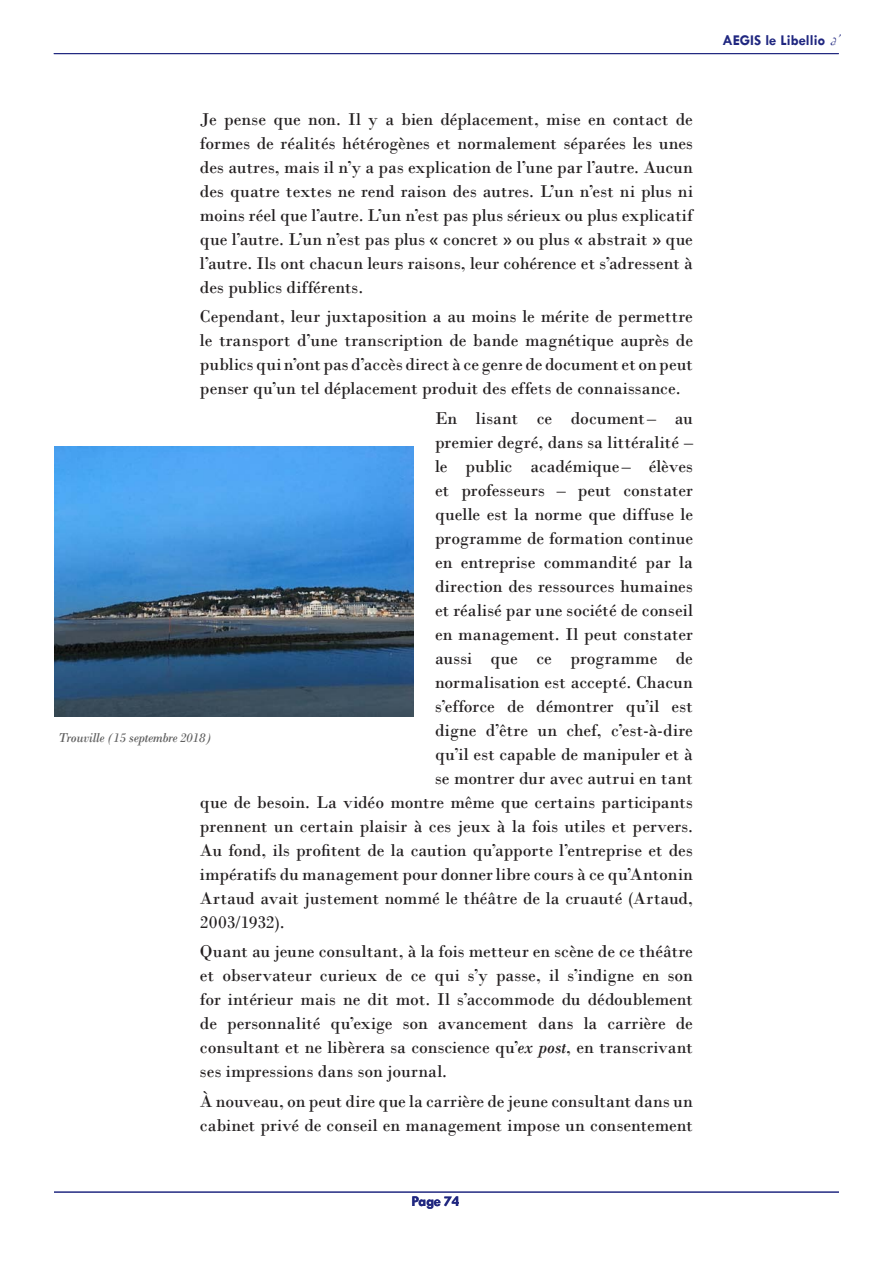
<style>
.page{position:relative;width:893px;height:1263px;background:#fff}
.page>*{position:absolute;margin:0;border:0;box-sizing:border-box;transform-origin:0 0}
.Article_-_Texte{font:18px/24px "Bodoni";color:#231f20;text-align:justify}
.t1{font:700 15px "Tw Cen";color:#202780}
.Article_-_Légendes_p{font:italic 13.5px "Bodoni";letter-spacing:-.025em;color:#5f5f5f}
.s1{font-style:italic}
.s2{font-family:"French Script";font-weight:400;font-style:italic;font-size:16.5px}
</style>
<div class="page">
<hr style="left:54px;top:1192px;width:785px;height:1px;background:#202780">
<hr style="left:54px;top:53px;width:785px;height:1px;background:#202780">
<img style="left:54px;top:447px;width:359px;height:269px">
<p class="Article_-_Texte" style="left:200px;top:107px;width:495px">Je pense que non. Il y a bien déplacement, mise en contact de formes de réalités hétérogènes et normalement séparées les unes des autres, mais il n’y a pas explication de l’une par l’autre. Aucun des quatre textes ne rend raison des autres. L’un n’est ni plus ni moins réel que l’autre. L’un n’est pas plus sérieux ou plus explicatif que l’autre. L’un n’est pas plus « concret » ou plus « abstrait » que l’autre. Ils ont chacun leurs raisons, leur cohérence et s’adressent à des publics différents.</p>
<p class="Article_-_Texte" style="left:200px;top:304px;width:495px">Cependant, leur juxtaposition a au moins le mérite de permettre le transport d’une transcription de bande magnétique auprès de publics qui n’ont pas d’accès direct à ce genre de document et on peut penser qu’un tel déplacement produit des effets de connaissance.</p>
<p class="Article_-_Texte" style="left:435px;top:406px;width:259px">En lisant ce document – au</p>
<p class="Article_-_Texte" style="left:435px;top:430px;width:259px">premier degré, dans sa littéralité –</p>
<p class="Article_-_Texte" style="left:435px;top:454px;width:259px">le public académique– élèves</p>
<p class="Article_-_Texte" style="left:435px;top:478px;width:259px">et professeurs – peut constater</p>
<p class="Article_-_Texte" style="left:435px;top:502px;width:259px">quelle est la norme que diffuse le</p>
<p class="Article_-_Texte" style="left:435px;top:526px;width:259px">programme de formation continue</p>
<p class="Article_-_Texte" style="left:435px;top:550px;width:259px">en entreprise commandité par la</p>
<p class="Article_-_Texte" style="left:435px;top:574px;width:259px">direction des ressources humaines</p>
<p class="Article_-_Texte" style="left:435px;top:598px;width:259px">et réalisé par une société de conseil</p>
<p class="Article_-_Texte" style="left:435px;top:622px;width:259px">en management. Il peut constater</p>
<p class="Article_-_Texte" style="left:435px;top:646px;width:259px">aussi que ce programme de</p>
<p class="Article_-_Texte" style="left:435px;top:670px;width:259px">normalisation est accepté. Chacun</p>
<p class="Article_-_Texte" style="left:435px;top:694px;width:259px">s’efforce de démontrer qu’il est</p>
<p class="Article_-_Texte" style="left:435px;top:718px;width:259px">digne d’être un chef, c’est-à-dire</p>
<p class="Article_-_Texte" style="left:435px;top:742px;width:259px">qu’il est capable de manipuler et à</p>
<p class="Article_-_Texte" style="left:435px;top:766px;width:259px">se montrer dur avec autrui en tant</p>
<p class="Article_-_Texte" style="left:200px;top:790px;width:494px">que de besoin. La vidéo montre même que certains participants</p>
<p class="Article_-_Texte" style="left:200px;top:814px;width:494px">prennent un certain plaisir à ces jeux à la fois utiles et pervers.</p>
<p class="Article_-_Texte" style="left:200px;top:838px;width:494px">Au fond, ils profitent de la caution qu’apporte l’entreprise et des</p>
<p class="Article_-_Texte" style="left:200px;top:862px;width:495px">impératifs du management pour donner libre cours à ce qu’Antonin</p>
<p class="Article_-_Texte" style="left:200px;top:886px;width:495px">Artaud avait justement nommé le théâtre de la cruauté (Artaud,</p>
<p class="Article_-_Texte" style="left:200px;top:910px;width:86px">2003/1932).</p>
<p class="Article_-_Texte" style="left:200px;top:939px;width:494px">Quant au jeune consultant, à la fois metteur en scène de ce théâtre et observateur curieux de ce qui s’y passe, il s’indigne en son for intérieur mais ne dit mot. Il s’accommode du dédoublement de personnalité qu’exige son avancement dans la carrière de consultant et ne libèrera sa conscience qu’<span class="s1">ex post</span>, en transcrivant ses impressions dans son journal.</p>
<p class="Article_-_Texte" style="left:200px;top:1089px;width:495px">À nouveau, on peut dire que la carrière de jeune consultant dans un cabinet privé de conseil en management impose un consentement</p>
<p class="Article_-_Légendes_p" style="left:58px;top:730px;width:155px">Trouville (15 septembre 2018)</p>
<p class="t1" style="left:412px;top:1192px;width:50px">Page 74</p>
<p class="t1" style="left:722px;top:31px;width:124px">AEGIS le Libellio <span class="s2">d’</span></p>
</div>
